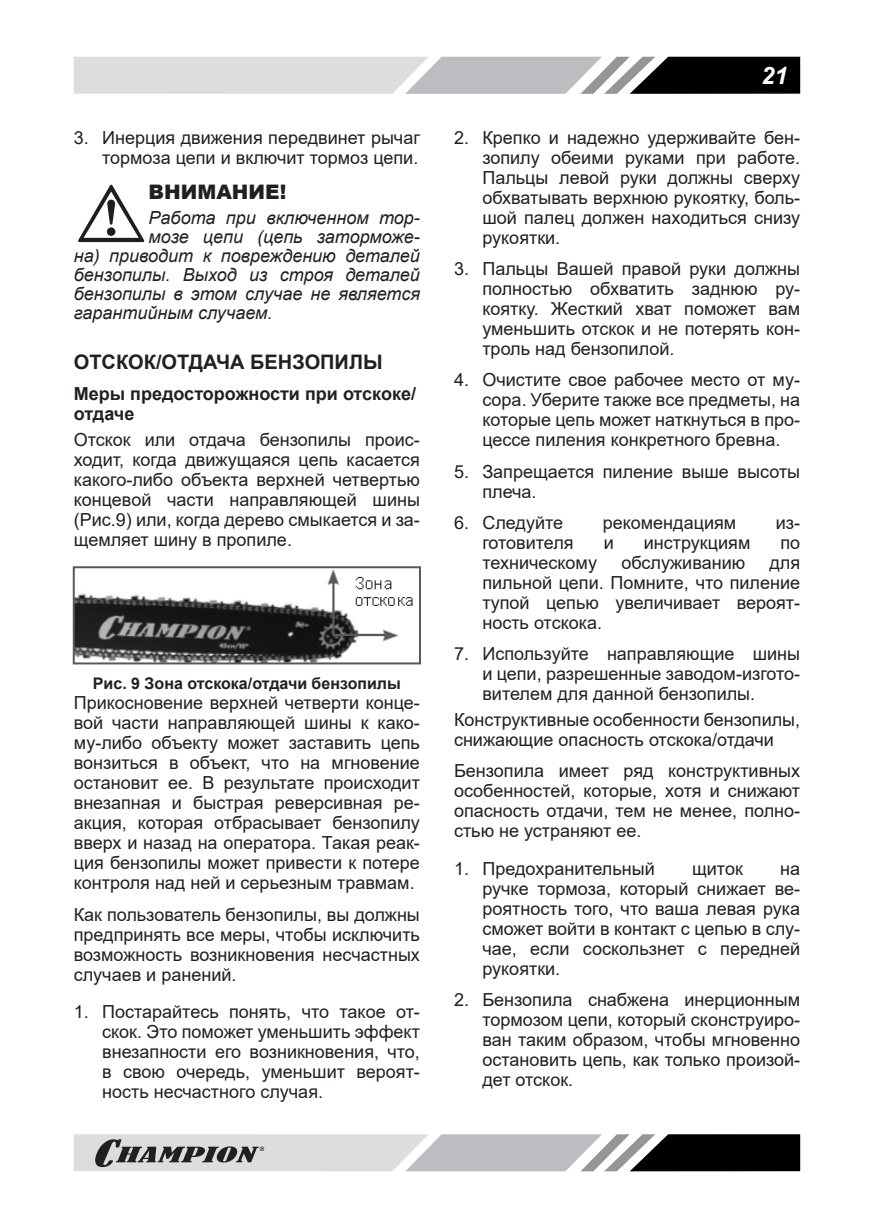
<style>
.page{position:relative;width:874px;height:1225px;background:#fff}
.page>*{position:absolute;margin:0;border:0;box-sizing:border-box;transform-origin:0 0}
.t1{font:italic 700 24px "Arial";color:#fff}
.t2{font:700 20px "Arial";color:#231f20}
.t3{font:900 20px "Arial";color:#231f20}
.p_list{font:18px/20px "Arial";color:#231f20;text-align:justify}
.p{font:italic 18px "Arial";color:#231f20}
.t4{font:700 18px/20px "Arial";color:#231f20}
.pic_h_centr{font:700 16px "Arial";color:#231f20}
</style>
<div class="page">
<svg style="left:74px;top:57px;width:725px;height:37px"></svg>
<svg style="left:74px;top:1134px;width:725px;height:37px"></svg>
<svg style="left:78px;top:184px;width:67px;height:59px"></svg>
<img style="left:76px;top:569px;width:337px;height:92px">
<div style="left:73px;top:566px;width:348px;height:98px;border:2px solid #57585a"></div>
<p class="p_list" style="left:74px;top:127px;width:347px;text-align:right">3. Инерция движения передвинет рычаг тормоза цепи и включит тормоз цепи.</p>
<p class="t3" style="left:148px;top:177px;width:139px">ВНИМАНИЕ!</p>
<p class="p" style="left:148px;top:206px;width:273px">Работа при включенном тор-</p>
<p class="p" style="left:148px;top:225px;width:273px">мозе цепи (цепь заторможе-</p>
<p class="p" style="left:74px;top:244px;width:347px">на) приводит к повреждению деталей</p>
<p class="p" style="left:74px;top:263px;width:347px">бензопилы. Выход из строя деталей</p>
<p class="p" style="left:74px;top:282px;width:347px">бензопилы в этом случае не является</p>
<p class="p" style="left:74px;top:301px;width:200px">гарантийным случаем.</p>
<p class="t2" style="left:74px;top:348px;width:310px">ОТСКОК/ОТДАЧА БЕНЗОПИЛЫ</p>
<p class="t4" style="left:74px;top:384px;width:343px">Меры предосторожности при отскоке/ отдаче</p>
<p class="p_list" style="left:74px;top:429px;width:347px">Отскок или отдача бензопилы проис&shy;ходит, когда движущаяся цепь касается какого-либо объекта верхней четвертью концевой части направляющей шины (Рис.9) или, когда дерево смыкается и за&shy;щемляет шину в пропиле.</p>
<p class="pic_h_centr" style="left:93px;top:672px;width:309px">Рис. 9 Зона отскока/отдачи бензопилы</p>
<p class="p_list" style="left:74px;top:693px;width:347px">Прикосновение верхней четверти конце&shy;вой части направляющей шины к како&shy;му-либо объекту может заставить цепь вонзиться в объект, что на мгновение остановит ее. В результате происходит внезапная и быстрая реверсивная ре&shy;акция, которая отбрасывает бензопилу вверх и назад на оператора. Такая реак&shy;ция бензопилы может привести к потере контроля над ней и серьезным травмам.</p>
<p class="p_list" style="left:74px;top:904px;width:347px">Как пользователь бензопилы, вы должны предпринять все меры, чтобы исключить возможность возникновения несчастных случаев и ранений.</p>
<p class="p_list" style="left:102px;top:1001px;width:319px;text-indent:-28px">1. Постарайтесь понять, что такое от&shy;скок. Это поможет уменьшить эффект внезапности его возникновения, что, в свою очередь, уменьшит вероят&shy;ность несчастного случая.</p>
<h1 class="t1" style="left:760px;top:59px;width:28px">21</h1>
<p class="p_list" style="left:482px;top:127px;width:319px;text-indent:-28px">2. Крепко и надежно удерживайте бен&shy;зопилу обеими руками при работе.<br>Пальцы левой руки должны сверху обхватывать верхнюю рукоятку, боль&shy;шой палец должен находиться снизу рукоятки.</p>
<p class="p_list" style="left:482px;top:258px;width:319px;text-indent:-28px">3. Пальцы Вашей правой руки должны полностью обхватить заднюю ру&shy;коятку. Жесткий хват поможет вам уменьшить отскок и не потерять кон&shy;троль над бензопилой.</p>
<p class="p_list" style="left:482px;top:370px;width:319px;text-indent:-28px">4. Очистите свое рабочее место от му&shy;сора. Уберите также все предметы, на которые цепь может наткнуться в про&shy;цессе пиления конкретного бревна.</p>
<p class="p_list" style="left:482px;top:461px;width:319px;text-indent:-28px">5. Запрещается пиление выше высоты плеча.</p>
<p class="p_list" style="left:454px;top:512px;width:111px">6. Следуйте</p>
<p class="p_list" style="left:602px;top:512px;width:135px">рекомендациям</p>
<p class="p_list" style="left:775px;top:512px;width:26px">из-</p>
<p class="p_list" style="left:482px;top:532px;width:93px">готовителя</p>
<p class="p_list" style="left:603px;top:532px;width:12px">и</p>
<p class="p_list" style="left:643px;top:532px;width:108px">инструкциям</p>
<p class="p_list" style="left:780px;top:532px;width:21px">по</p>
<p class="p_list" style="left:482px;top:552px;width:116px">техническому</p>
<p class="p_list" style="left:621px;top:552px;width:125px">обслуживанию</p>
<p class="p_list" style="left:482px;top:552px;width:319px;text-indent:287px">для пильной цепи. Помните, что пиление тупой цепью увеличивает вероят&shy;ность отскока.</p>
<p class="p_list" style="left:482px;top:644px;width:319px;text-indent:-28px">7. Используйте направляющие шины и цепи, разрешенные заводом-изгото&shy;вителем для данной бензопилы.</p>
<p class="p_list" style="left:454px;top:709px;width:347px">Конструктивные особенности бензопилы, снижающие опасность отскока/отдачи</p>
<p class="p_list" style="left:454px;top:761px;width:347px">Бензопила имеет ряд конструктивных особенностей, которые, хотя и снижают опасность отдачи, тем не менее, полно&shy;стью не устраняют ее.</p>
<p class="p_list" style="left:454px;top:858px;width:202px">1. Предохранительный</p>
<p class="p_list" style="left:691px;top:858px;width:52px">щиток</p>
<p class="p_list" style="left:482px;top:858px;width:319px;text-indent:298px">на ручке тормоза, который снижает ве&shy;роятность того, что ваша левая рука сможет войти в контакт с цепью в слу&shy;чае, если соскользнет с передней рукоятки.</p>
<p class="p_list" style="left:482px;top:989px;width:319px;text-indent:-28px">2. Бензопила снабжена инерционным тормозом цепи, который сконструиро&shy;ван таким образом, чтобы мгновенно остановить цепь, как только произой&shy;дет отскок.</p>
</div>
